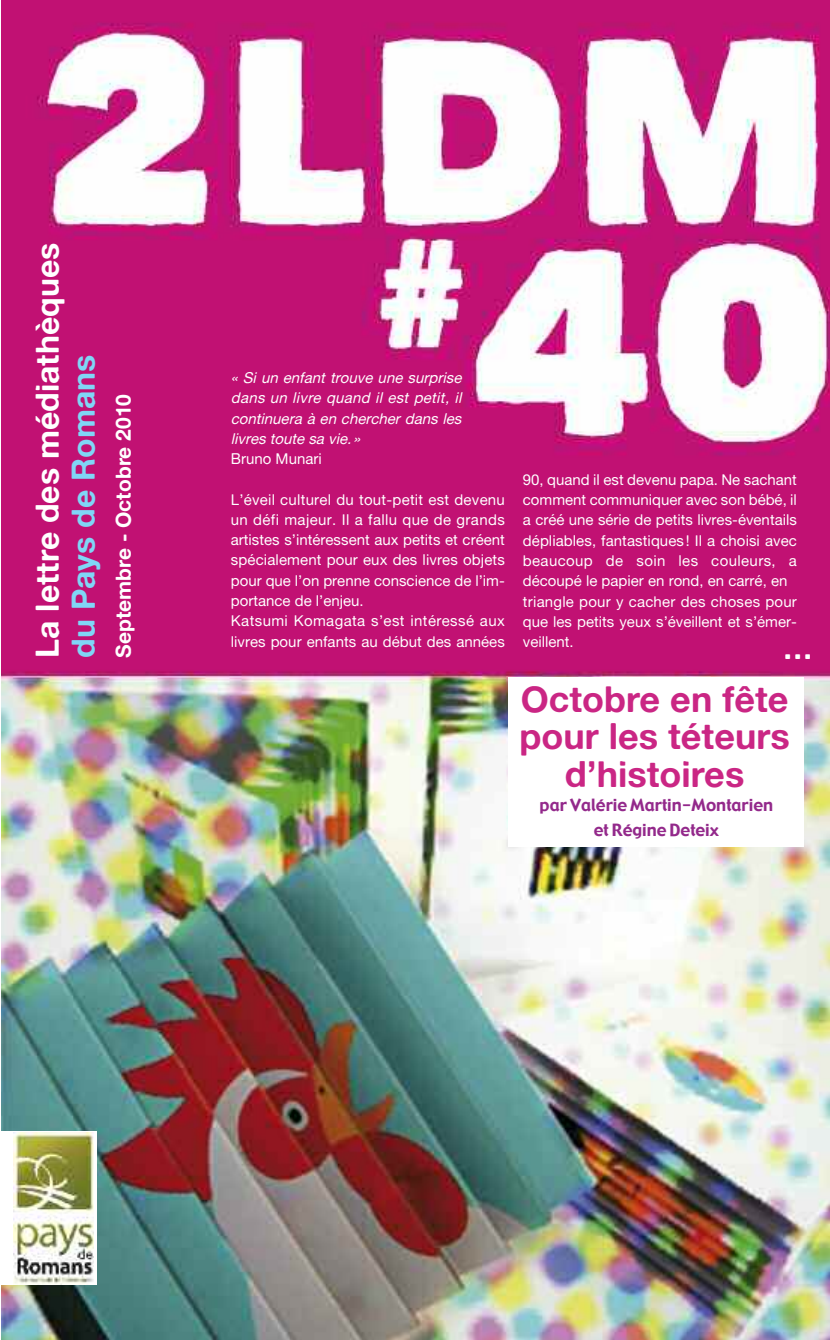
<style>
.page{position:relative;width:830px;height:1340px;background:#fff}
.page>*{position:absolute;margin:0;border:0;box-sizing:border-box;transform-origin:0 0}
.t1{font:36px/37.5px "Alte Haas Grotesk Bold";color:#ca2684;text-align:center}
.t2{font:31.95px "Alte Haas Grotesk Bold";color:#fff}
.t3{font:31.95px "Alte Haas Grotesk Bold";color:#80d6f6}
.t4{font:30px "Alte Haas Grotesk Bold";color:#fff}
.t5{font:21px "Alte Haas Grotesk Bold";color:#fff}
.t6{font:16.5px/24.8px "Gadget";color:#93298b;text-align:center}
.t7{font:15px/20.2px "Alte Haas Grotesk";color:#fff}
.t8{font:italic 15px/20.2px "Alte Haas Grotesk";color:#fff;text-align:justify}
</style>
<div class="page">
<img style="left:1px;top:0;width:828px;height:1339px">
<div style="left:508px;top:676px;width:295px;height:170px;background:#fff"></div>
<div style="left:0;top:1131px;width:97px;height:153px;background:#fff"></div>
<img style="left:14px;top:1132px;width:79px;height:152px">
<h2 class="t2" style="left:27px;top:658px;width:416px;rotate:-90deg">La lettre des médiathèques</h2>
<h2 class="t3" style="left:63px;top:658px;width:304px;rotate:-90deg">du Pays de Romans</h2>
<h3 class="t5" style="left:110px;top:658px;width:265px;rotate:-90deg">Septembre - Octobre 2010</h3>
<p class="t8" style="left:231px;top:367px;width:235px">« Si un enfant trouve une surprise dans un livre quand il est petit, il continuera à en chercher dans les livres toute sa vie. »</p>
<p class="t7" style="left:231px;top:448px;width:92px">Bruno Munari</p>
<p class="t7" style="left:231px;top:489px;width:275px">L’éveil culturel du tout-petit est devenu un défi majeur. Il a fallu que de grands artistes s’intéressent aux petits et créent spécialement pour eux des livres objets pour que l’on prenne conscience de l’im&shy;portance de l’enjeu.<br>Katsumi Komagata s’est intéressé aux livres pour enfants au début des années</p>
<p class="t7" style="left:522px;top:469px;width:275px">90, quand il est devenu papa. Ne sachant comment communiquer avec son bébé, il a créé une série de petits livres-éventails dépliables, fantastiques ! Il a choisi avec beaucoup de soin les couleurs, a découpé le papier en rond, en carré, en triangle pour y cacher des choses pour que les petits yeux s’éveillent et s’émer&shy;veillent.</p>
<h1 class="t1" style="left:519px;top:679px;width:272px">Octobre en fête pour les téteurs d’histoires</h1>
<p class="t6" style="left:539px;top:792px;width:235px">par Valérie Martin-Montarien et Régine Deteix</p>
<h3 class="t4" style="left:782px;top:630px;width:31px">…</h3>
</div>
